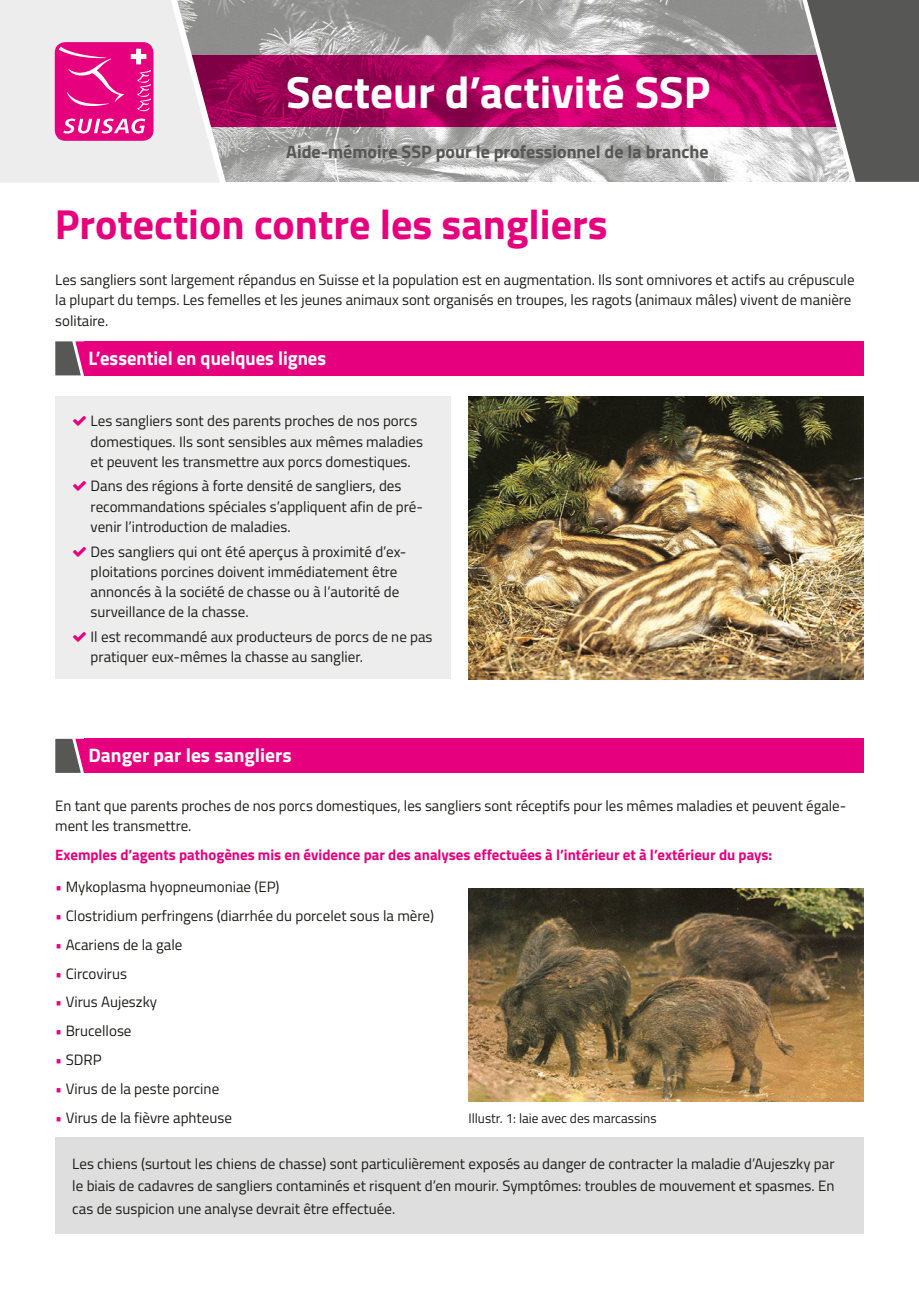
<style>
.page{position:relative;width:919px;height:1289px;background:#fff}
.page>*{position:absolute;margin:0;border:0;box-sizing:border-box;transform-origin:0 0}
.t1{font:700 45px "Titillium Web";color:#fff}
.SUISAG___Titel{font:700 42px "Titillium Web";color:#e6007e}
.SUISAG___Ueberschrif{font:700 19.5px "Titillium Web";color:#fff;scale:.95 1}
.SUISAG___Ueberschrif-2{font:700 19.5px "Titillium Web";color:#fff}
.t2{font:700 18px "Titillium Web";color:#575756}
.SUISAG___Aufzaehlung{font:15px/20.2px "Titillium Web";color:#1d1d1b}
.SUISAG___Fliesstext{font:15px/20.2px "Titillium Web";color:#1d1d1b}
.SUISAG___Blocksatz_H{font:15px/22.5px "Titillium Web";color:#1d1d1b;text-align:justify}
.SUISAG___Fliesstext-2{font:700 15px "Titillium Web";color:#e6007e}
.SUISAG___Fliesstext-3{font:13.5px "Titillium Web";color:#1d1d1b}
.s1{color:#e6007e}
</style>
<div class="page">
<img style="left:226px;top:0;width:572px;height:182px">
<svg style="left:226px;top:56px;width:572px;height:71px;background:#b10060"></svg>
<svg style="left:798px;top:0;width:120px;height:182px;background:#74656c"></svg>
<svg style="left:0;top:0;width:226px;height:183px;background:#e3aecb"></svg>
<div style="left:55px;top:396px;width:395px;height:283px;background:#ededed"></div>
<svg style="left:55px;top:341px;width:29px;height:34px"></svg>
<div style="left:84px;top:341px;width:779px;height:34px;background:#e6007e"></div>
<img style="left:468px;top:396px;width:395px;height:283px">
<svg style="left:55px;top:738px;width:29px;height:34px"></svg>
<div style="left:84px;top:738px;width:779px;height:34px;background:#e6007e"></div>
<img style="left:468px;top:888px;width:395px;height:213px">
<div style="left:55px;top:1137px;width:808px;height:96px;background:#dfdede"></div>
<h1 class="t1" style="left:286px;top:58px;width:425px">Secteur d’activité SSP</h1>
<p class="t2" style="left:286px;top:138px;width:424px">Aide-mémoire SSP pour le professionnel de la branche</p>
<p class="SUISAG___Titel" style="left:55px;top:192px;width:554px">Protection contre les sangliers</p>
<p class="SUISAG___Fliesstext" style="left:55px;top:269px;width:800px">Les sangliers sont largement répandus en Suisse et la population est en augmentation. Ils sont omnivores et actifs au crépuscule la plupart du temps. Les femelles et les jeunes animaux sont organisés en troupes, les ragots (animaux mâles) vivent de manière solitaire.</p>
<p class="SUISAG___Ueberschrif" style="left:88px;top:343px;width:252px">L’essentiel en quelques lignes</p>
<p class="SUISAG___Aufzaehlung" style="left:91px;top:410px;width:334px">Les sangliers sont des parents proches de nos porcs domestiques. Ils sont sensibles aux mêmes maladies et peuvent les transmettre aux porcs domestiques.</p>
<p class="SUISAG___Aufzaehlung" style="left:91px;top:475px;width:334px">Dans des régions à forte densité de sangliers, des recommandations spéciales s’appliquent afin de pré&shy;venir l’introduction de maladies.</p>
<p class="SUISAG___Aufzaehlung" style="left:91px;top:540px;width:317px">Des sangliers qui ont été aperçus à proximité d’ex&shy;ploitations porcines doivent immédiatement être annoncés à la société de chasse ou à l’autorité de surveillance de la chasse.</p>
<p class="SUISAG___Aufzaehlung" style="left:91px;top:625px;width:343px">Il est recommandé aux producteurs de porcs de ne pas pratiquer eux-mêmes la chasse au sanglier.</p>
<p class="SUISAG___Ueberschrif-2" style="left:88px;top:740px;width:204px">Danger par les sangliers</p>
<p class="SUISAG___Fliesstext" style="left:55px;top:794px;width:792px">En tant que parents proches de nos porcs domestiques, les sangliers sont réceptifs pour les mêmes maladies et peuvent égale&shy;ment les transmettre.</p>
<p class="SUISAG___Fliesstext-2" style="left:55px;top:843px;width:718px">Exemples d’agents pathogènes mis en évidence par des analyses effectuées à l’intérieur et à l’extérieur du pays:</p>
<p class="SUISAG___Aufzaehlung" style="left:55px;top:876px;width:226px"><span class="s1">•</span> Mykoplasma hyopneumoniae (EP)</p>
<p class="SUISAG___Aufzaehlung" style="left:55px;top:905px;width:380px"><span class="s1">•</span> Clostridium perfringens (diarrhée du porcelet sous la mère)</p>
<p class="SUISAG___Aufzaehlung" style="left:55px;top:933px;width:129px"><span class="s1">•</span> Acariens de la gale</p>
<p class="SUISAG___Aufzaehlung" style="left:55px;top:962px;width:73px"><span class="s1">•</span> Circovirus</p>
<p class="SUISAG___Aufzaehlung" style="left:55px;top:991px;width:103px"><span class="s1">•</span> Virus Aujeszky</p>
<p class="SUISAG___Aufzaehlung" style="left:55px;top:1020px;width:78px"><span class="s1">•</span> Brucellose</p>
<p class="SUISAG___Aufzaehlung" style="left:55px;top:1048px;width:48px"><span class="s1">•</span> SDRP</p>
<p class="SUISAG___Aufzaehlung" style="left:55px;top:1077px;width:165px"><span class="s1">•</span> Virus de la peste porcine</p>
<p class="SUISAG___Aufzaehlung" style="left:55px;top:1106px;width:178px"><span class="s1">•</span> Virus de la fièvre aphteuse</p>
<p class="SUISAG___Fliesstext-3" style="left:468px;top:1108px;width:189px">Illustr. 1: laie avec des marcassins</p>
<p class="SUISAG___Blocksatz_H" style="left:72px;top:1151px;width:763px">Les chiens (surtout les chiens de chasse) sont particulièrement exposés au danger de contracter la maladie d’Aujeszky par le biais de cadavres de sangliers contaminés et risquent d’en mourir. Symptômes: troubles de mouvement et spasmes. En cas de suspicion une analyse devrait être effectuée.</p>
</div>
